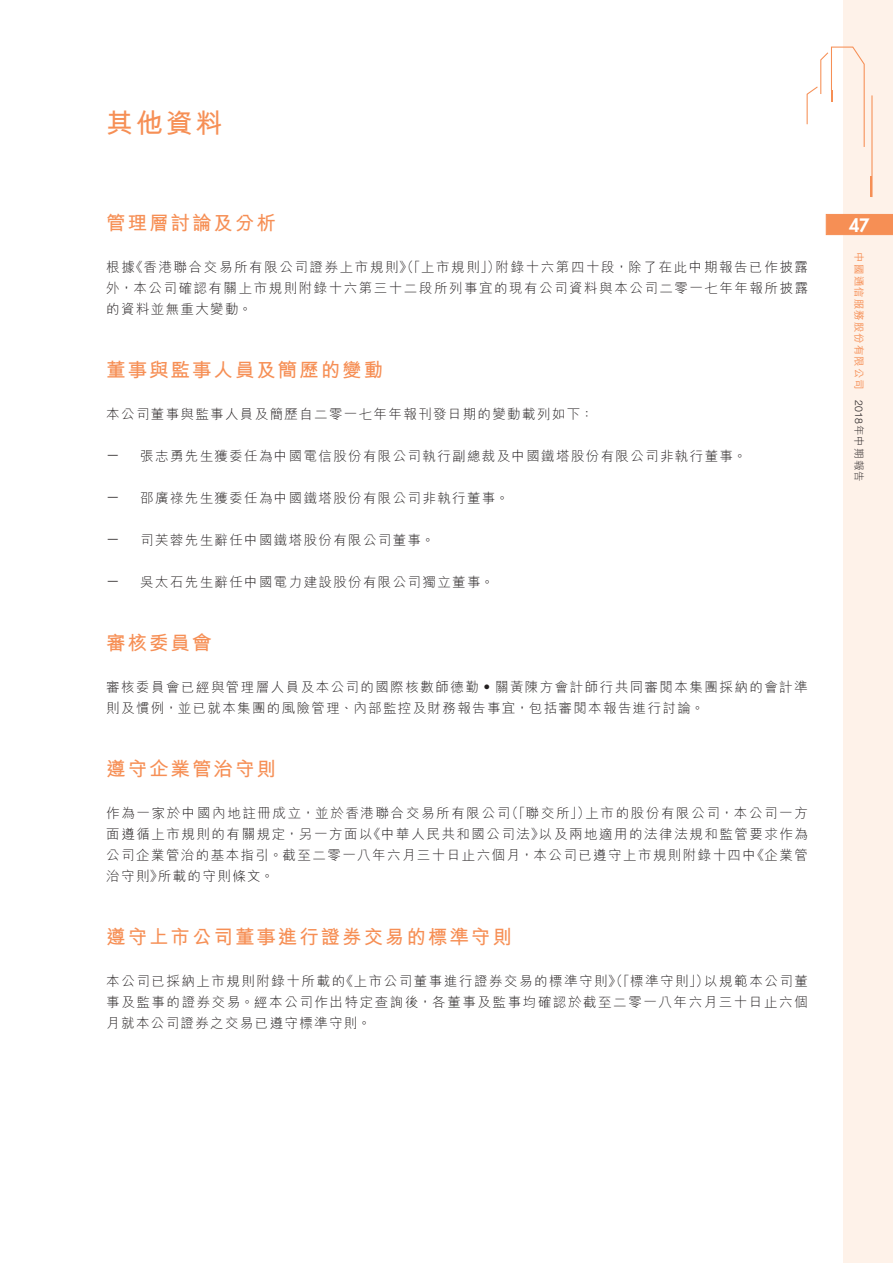
<style>
.page{position:relative;width:893px;height:1263px;background:#fff}
.page>*{position:absolute;margin:0;border:0;box-sizing:border-box;transform-origin:0 0}
.t1{font:700 27px "M Hei HK";color:#f68f55}
.t2{font:700 19.5px "M Hei HK";letter-spacing:.1em;color:#f68f55}
.t3{font:800 18px "Futura Std";color:#fff}
.t4{font:300 13.5px/21px "M Hei HK";letter-spacing:.1em;color:#231f20;text-align:justify}
.t5{font:500 10.5px "M Hei HK";letter-spacing:.1em;color:#f68f55}
.s1{font-family:"Helvetica Neue LT Std"}
.s2{font-family:"Helvetica Neue LT Std";font-weight:300;color:#231f20}
.s3{font-weight:300;color:#231f20}
</style>
<div class="page">
<div style="left:843px;top:0;width:50px;height:1263px;background:#fef2e9"></div>
<svg style="left:826px;top:214px;width:67px;height:21px"></svg>
<svg style="left:806px;top:46px;width:67px;height:151px"></svg>
<hr style="left:870px;top:177px;width:2px;height:20px;background:#f68f55">
<h1 class="t1" style="left:106px;top:103px;width:118px">其他資料</h1>
<h2 class="t2" style="left:106px;top:209px;width:171px">管理層討論及分析</h2>
<p class="t4" style="left:106px;top:256px;width:703px">根據《香港聯合交易所有限公司證券上市規則》（「上市規則」）附錄十六第四十段，除了在此中期報告已作披露外，本公司確認有關上市規則附錄十六第三十二段所列事宜的現有公司資料與本公司二零一七年年報所披露的資料並無重大變動。</p>
<h2 class="t2" style="left:106px;top:356px;width:278px">董事與監事人員及簡歷的變動</h2>
<p class="t4" style="left:106px;top:403px;width:489px">本公司董事與監事人員及簡歷自二零一七年年報刊發日期的變動載列如下：</p>
<p class="t4" style="left:106px;top:445px;width:642px"><sup>—</sup> 張志勇先生獲委任為中國電信股份有限公司執行副總裁及中國鐵塔股份有限公司非執行董事。</p>
<p class="t4" style="left:106px;top:487px;width:404px"><span class="s1">—</span> 邵廣祿先生獲委任為中國鐵塔股份有限公司非執行董事。</p>
<p class="t4" style="left:106px;top:529px;width:330px"><span class="s1">—</span> 司芙蓉先生辭任中國鐵塔股份有限公司董事。</p>
<p class="t4" style="left:106px;top:571px;width:389px"><sup>—</sup> 吳太石先生辭任中國電力建設股份有限公司獨立董事。</p>
<h2 class="t2" style="left:106px;top:629px;width:107px">審核委員會</h2>
<p class="t4" style="left:106px;top:676px;width:703px">審核委員會已經與管理層人員及本公司的國際核數師德勤‧關黃陳方會計師行共同審閱本集團採納的會計準則及慣例，並已就本集團的風險管理、內部監控及財務報告事宜，包括審閱本報告進行討論。</p>
<h2 class="t2" style="left:106px;top:755px;width:171px">遵守企業管治守則</h2>
<p class="t4" style="left:106px;top:802px;width:703px">作為一家於中國內地註冊成立，並於香港聯合交易所有限公司（「聯交所」）上市的股份有限公司，本公司一方面遵循上市規則的有關規定，另一方面以《中華人民共和國公司法》以及兩地適用的法律法規和監管要求作為公司企業管治的基本指引。截至二零一八年六月三十日止六個月，本公司已遵守上市規則附錄十四中《企業管治守則》所載的守則條文。</p>
<h2 class="t2" style="left:106px;top:923px;width:407px">遵守上市公司董事進行證券交易的標準守則</h2>
<p class="t4" style="left:106px;top:970px;width:703px">本公司已採納上市規則附錄十所載的《上市公司董事進行證券交易的標準守則》（「標準守則」）以規範本公司董事及監事的證券交易。經本公司作出特定查詢後，各董事及監事均確認於截至二零一八年六月三十日止六個月就本公司證券之交易已遵守標準守則。</p>
<h3 class="t3" style="left:849px;top:214px;width:22px">47</h3>
<p class="t5" style="left:867px;top:252px;width:231px;rotate:90deg">中國通信服務股份有限公司 <span class="s2">2018</span><span class="s3">年中期報告</span></p>
</div>
